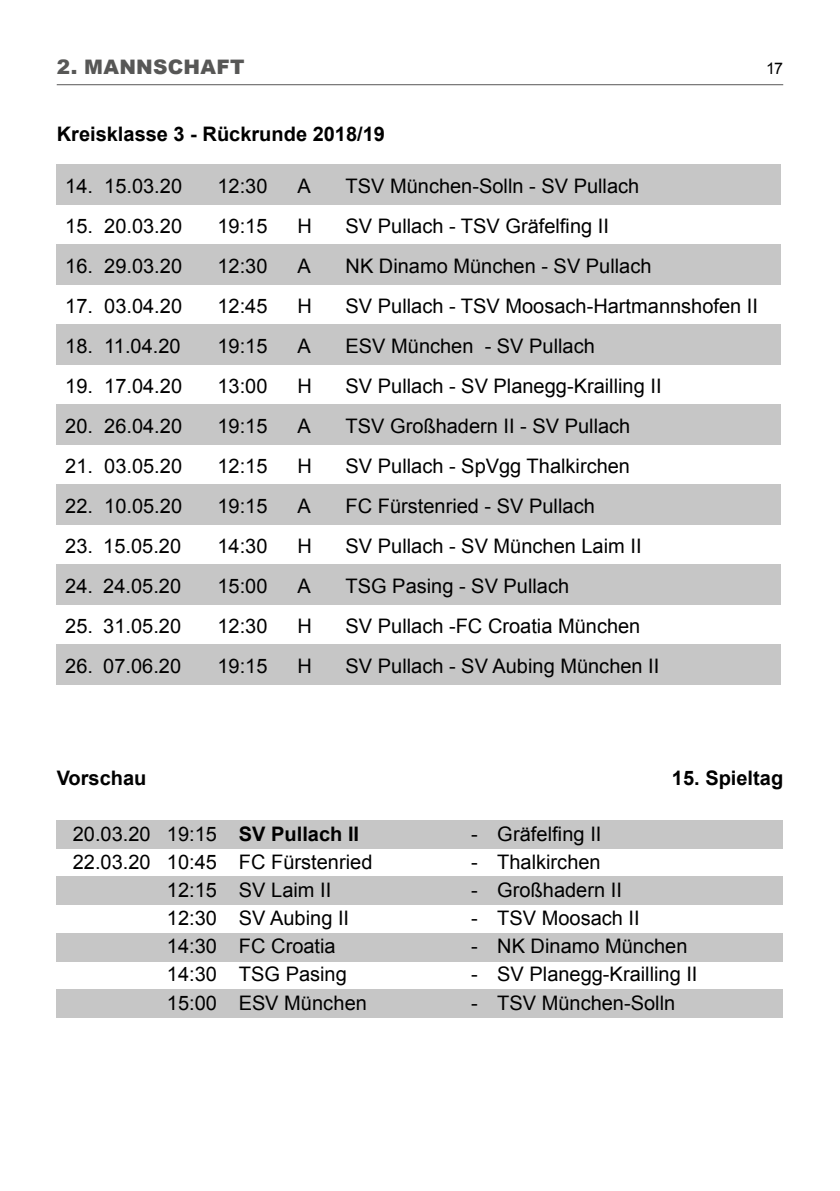
<style>
.page{position:relative;width:840px;height:1191px;background:#fff}
.page>*{position:absolute;margin:0;border:0;box-sizing:border-box;transform-origin:0 0}
.t1{font:20px "Arial";color:#000}
.t2{font:700 20px "Arial";color:#000}
.t3{font:900 20px "Arial";letter-spacing:.015em;color:#575756}
.t4{font:16px "Arial";color:#000}
.s1{font-weight:700}
</style>
<div class="page">
<hr style="left:57px;top:84px;width:725px;height:1px;background:#585757">
<div style="left:57px;top:165px;width:723px;height:40px;background:#c6c6c6"></div>
<div style="left:57px;top:325px;width:723px;height:40px;background:#c6c6c6"></div>
<div style="left:57px;top:485px;width:723px;height:40px;background:#c6c6c6"></div>
<div style="left:57px;top:645px;width:723px;height:40px;background:#c6c6c6"></div>
<div style="left:57px;top:245px;width:723px;height:40px;background:#c6c6c6"></div>
<div style="left:57px;top:405px;width:723px;height:40px;background:#c6c6c6"></div>
<div style="left:57px;top:565px;width:723px;height:40px;background:#c6c6c6"></div>
<div style="left:57px;top:821px;width:725px;height:28px;background:#c6c6c6"></div>
<div style="left:57px;top:933px;width:725px;height:28px;background:#c6c6c6"></div>
<div style="left:57px;top:877px;width:725px;height:28px;background:#c6c6c6"></div>
<div style="left:57px;top:989px;width:725px;height:28px;background:#c6c6c6"></div>
<p class="t3" style="left:57px;top:52px;width:189px">2. MANNSCHAFT</p>
<p class="t4" style="left:765px;top:58px;width:19px">17</p>
<p class="t2" style="left:57px;top:120px;width:329px">Kreisklasse 3 - Rückrunde 2018/19</p>
<p class="t1" style="left:65px;top:172px;width:118px">14. 15.03.20</p>
<p class="t1" style="left:217px;top:172px;width:52px">12:30</p>
<p class="t1" style="left:297px;top:172px;width:15px">A</p>
<p class="t1" style="left:345px;top:172px;width:295px">TSV München-Solln - SV Pullach</p>
<p class="t1" style="left:65px;top:212px;width:118px">15. 20.03.20</p>
<p class="t1" style="left:217px;top:212px;width:52px">19:15</p>
<p class="t1" style="left:297px;top:212px;width:16px">H</p>
<p class="t1" style="left:345px;top:212px;width:265px">SV Pullach - TSV Gräfelfing II</p>
<p class="t1" style="left:65px;top:252px;width:118px">16. 29.03.20</p>
<p class="t1" style="left:217px;top:252px;width:52px">12:30</p>
<p class="t1" style="left:297px;top:252px;width:15px">A</p>
<p class="t1" style="left:345px;top:252px;width:307px">NK Dinamo München - SV Pullach</p>
<p class="t1" style="left:65px;top:292px;width:118px">17. 03.04.20</p>
<p class="t1" style="left:217px;top:292px;width:52px">12:45</p>
<p class="t1" style="left:297px;top:292px;width:16px">H</p>
<p class="t1" style="left:345px;top:292px;width:414px">SV Pullach - TSV Moosach-Hartmannshofen II</p>
<p class="t1" style="left:65px;top:332px;width:117px">18. 11.04.20</p>
<p class="t1" style="left:217px;top:332px;width:52px">19:15</p>
<p class="t1" style="left:297px;top:332px;width:15px">A</p>
<p class="t1" style="left:345px;top:332px;width:250px">ESV München - SV Pullach</p>
<p class="t1" style="left:65px;top:372px;width:118px">19. 17.04.20</p>
<p class="t1" style="left:217px;top:372px;width:52px">13:00</p>
<p class="t1" style="left:297px;top:372px;width:16px">H</p>
<p class="t1" style="left:345px;top:372px;width:317px">SV Pullach - SV Planegg-Krailling II</p>
<p class="t1" style="left:65px;top:412px;width:118px">20. 26.04.20</p>
<p class="t1" style="left:217px;top:412px;width:52px">19:15</p>
<p class="t1" style="left:297px;top:412px;width:15px">A</p>
<p class="t1" style="left:345px;top:412px;width:286px">TSV Großhadern II - SV Pullach</p>
<p class="t1" style="left:65px;top:452px;width:118px">21. 03.05.20</p>
<p class="t1" style="left:217px;top:452px;width:52px">12:15</p>
<p class="t1" style="left:297px;top:452px;width:16px">H</p>
<p class="t1" style="left:345px;top:452px;width:286px">SV Pullach - SpVgg Thalkirchen</p>
<p class="t1" style="left:65px;top:492px;width:118px">22. 10.05.20</p>
<p class="t1" style="left:217px;top:492px;width:52px">19:15</p>
<p class="t1" style="left:297px;top:492px;width:15px">A</p>
<p class="t1" style="left:345px;top:492px;width:250px">FC Fürstenried - SV Pullach</p>
<p class="t1" style="left:65px;top:532px;width:117px">23. 15.05.20</p>
<p class="t1" style="left:217px;top:532px;width:52px">14:30</p>
<p class="t1" style="left:297px;top:532px;width:16px">H</p>
<p class="t1" style="left:345px;top:532px;width:297px">SV Pullach - SV München Laim II</p>
<p class="t1" style="left:65px;top:572px;width:117px">24. 24.05.20</p>
<p class="t1" style="left:217px;top:572px;width:52px">15:00</p>
<p class="t1" style="left:297px;top:572px;width:15px">A</p>
<p class="t1" style="left:345px;top:572px;width:225px">TSG Pasing - SV Pullach</p>
<p class="t1" style="left:65px;top:612px;width:117px">25. 31.05.20</p>
<p class="t1" style="left:217px;top:612px;width:52px">12:30</p>
<p class="t1" style="left:297px;top:612px;width:16px">H</p>
<p class="t1" style="left:345px;top:612px;width:296px">SV Pullach -FC Croatia München</p>
<p class="t1" style="left:65px;top:652px;width:117px">26. 07.06.20</p>
<p class="t1" style="left:217px;top:652px;width:52px">19:15</p>
<p class="t1" style="left:297px;top:652px;width:16px">H</p>
<p class="t1" style="left:345px;top:652px;width:315px">SV Pullach - SV Aubing München II</p>
<p class="t2" style="left:57px;top:764px;width:91px">Vorschau</p>
<p class="t2" style="left:671px;top:764px;width:113px">15. Spieltag</p>
<p class="t1" style="left:73px;top:820px;width:288px">20.03.20 19:15 <span class="s1">SV Pullach II</span></p>
<p class="t1" style="left:471px;top:820px;width:132px">- Gräfelfing II</p>
<p class="t1" style="left:73px;top:849px;width:301px">22.03.20 10:45 FC Fürstenried</p>
<p class="t1" style="left:471px;top:849px;width:131px">- Thalkirchen</p>
<p class="t1" style="left:167px;top:877px;width:166px">12:15 SV Laim II</p>
<p class="t1" style="left:471px;top:877px;width:152px">- Großhadern II</p>
<p class="t1" style="left:167px;top:905px;width:184px">12:30 SV Aubing II</p>
<p class="t1" style="left:471px;top:905px;width:170px">- TSV Moosach II</p>
<p class="t1" style="left:167px;top:933px;width:170px">14:30 FC Croatia</p>
<p class="t1" style="left:471px;top:933px;width:218px">- NK Dinamo München</p>
<p class="t1" style="left:167px;top:961px;width:181px">14:30 TSG Pasing</p>
<p class="t1" style="left:471px;top:961px;width:228px">- SV Planegg-Krailling II</p>
<p class="t1" style="left:167px;top:989px;width:201px">15:00 ESV München</p>
<p class="t1" style="left:471px;top:989px;width:205px">- TSV München-Solln</p>
</div>
